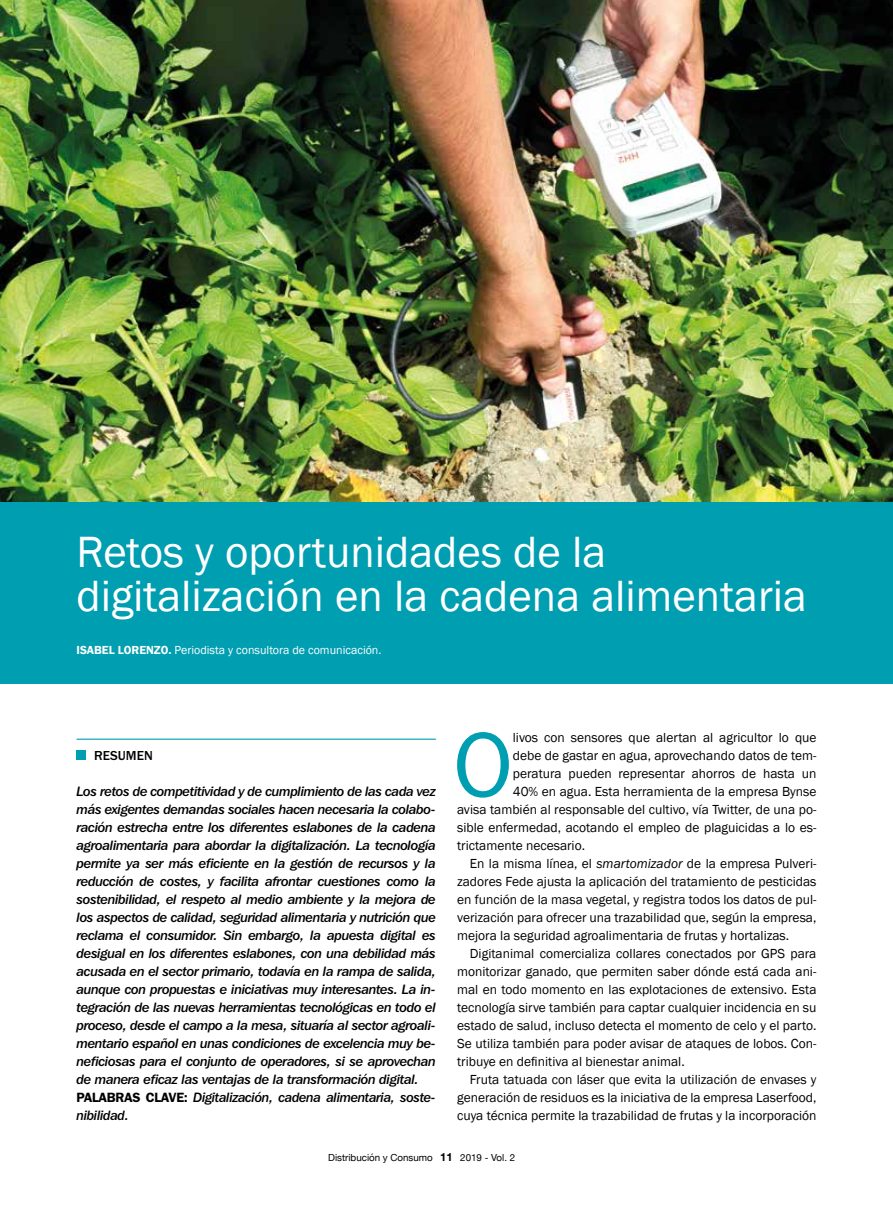
<style>
.page{position:relative;width:893px;height:1212px;background:#fff}
.page>*{position:absolute;margin:0;border:0;box-sizing:border-box;transform-origin:0 0}
.t1{font:94.5px "Franklin Gothic";color:#009eb1}
.t2{font:45px/43.5px "Franklin Gothic";color:#fff}
.t3{font:13.5px "Franklin Gothic";color:#000}
.t4{font:13.5px/18px "Franklin Gothic IT Cby BT Med Ital";letter-spacing:-.025em;color:#000}
.t5{font:500 13.5px "Franklin Gothic LT";color:#000}
.t6{font:12px "Franklin Gothic";color:#fff}
.t7{font:9.75px "Helvetica Neue";color:#000}
.s1{font-weight:600}
.s2{font-style:italic}
.s3{font-weight:700;font-size:11.25px}
.s4{font-family:"Franklin Gothic LT";font-weight:600}
</style>
<div class="page">
<img style="left:0;top:0;width:893px;height:502px">
<hr style="left:77px;top:739px;width:359px;height:1px;background:#009eb1">
<div style="left:77px;top:751px;width:9px;height:9px;background:#009eb1"></div>
<div style="left:0;top:502px;width:893px;height:181px;background:#009eb1"></div>
<h2 class="t2" style="left:77px;top:532px;width:732px">Retos y oportunidades de la digitalización en la cadena alimentaria</h2>
<p class="t6" style="left:77px;top:643px;width:306px"><span class="s1">ISABEL LORENZO.</span> Periodista y consultora de comunicación.</p>
<h1 class="t1" style="left:453px;top:706px;width:61px">O</h1>
<p class="t3" style="left:513px;top:729px;width:305px">livos con sensores que alertan al agricultor lo que</p>
<p class="t5" style="left:94px;top:748px;width:60px">RESUMEN</p>
<p class="t3" style="left:513px;top:747px;width:305px">debe de gastar en agua, aprovechando datos de tem-</p>
<p class="t3" style="left:513px;top:765px;width:305px">peratura pueden representar ahorros de hasta un</p>
<p class="t3" style="left:513px;top:783px;width:305px">40% en agua. Esta herramienta de la empresa Bynse</p>
<p class="t3" style="left:457px;top:801px;width:361px">avisa también al responsable del cultivo, vía Twitter, de una po-</p>
<p class="t3" style="left:457px;top:819px;width:361px">sible enfermedad, acotando el empleo de plaguicidas a lo es-</p>
<p class="t3" style="left:457px;top:837px;width:129px">trictamente necesario.</p>
<p class="t3" style="left:470px;top:855px;width:348px">En la misma línea, el <span class="s2">smartomizador</span> de la empresa Pulveri-</p>
<p class="t3" style="left:457px;top:873px;width:361px">zadores Fede ajusta la aplicación del tratamiento de pesticidas</p>
<p class="t3" style="left:457px;top:891px;width:361px">en función de la masa vegetal, y registra todos los datos de pul-</p>
<p class="t3" style="left:457px;top:909px;width:361px">verización para ofrecer una trazabilidad que, según la empresa,</p>
<p class="t3" style="left:457px;top:927px;width:334px">mejora la seguridad agroalimentaria de frutas y hortalizas.</p>
<p class="t3" style="left:470px;top:945px;width:348px">Digitanimal comercializa collares conectados por GPS para</p>
<p class="t3" style="left:457px;top:963px;width:361px">monitorizar ganado, que permiten saber dónde está cada ani-</p>
<p class="t3" style="left:457px;top:981px;width:361px">mal en todo momento en las explotaciones de extensivo. Esta</p>
<p class="t3" style="left:457px;top:999px;width:361px">tecnología sirve también para captar cualquier incidencia en su</p>
<p class="t3" style="left:457px;top:1017px;width:361px">estado de salud, incluso detecta el momento de celo y el parto.</p>
<p class="t3" style="left:457px;top:1035px;width:361px">Se utiliza también para poder avisar de ataques de lobos. Con-</p>
<p class="t3" style="left:457px;top:1053px;width:229px">tribuye en definitiva al bienestar animal.</p>
<p class="t3" style="left:470px;top:1071px;width:348px">Fruta tatuada con láser que evita la utilización de envases y</p>
<p class="t3" style="left:457px;top:1089px;width:361px">generación de residuos es la iniciativa de la empresa Laserfood,</p>
<p class="t3" style="left:457px;top:1107px;width:361px">cuya técnica permite la trazabilidad de frutas y la incorporación</p>
<p class="t7" style="left:328px;top:1150px;width:188px">Distribución y Consumo <span class="s3">11</span> 2019 - Vol. 2</p>
<p class="t4" style="left:77px;top:782px;width:361px">Los retos de competitividad y de cumplimiento de las cada vez más exigentes demandas sociales hacen necesaria la colabo&shy;ración estrecha entre los diferentes eslabones de la cadena agroalimentaria para abordar la digitalización. La tecnología permite ya ser más eficiente en la gestión de recursos y la reducción de costes, y facilita afrontar cuestiones como la sostenibilidad, el respeto al medio ambiente y la mejora de los aspectos de calidad, seguridad alimentaria y nutrición que reclama el consumidor. Sin embargo, la apuesta digital es desigual en los diferentes eslabones, con una debilidad más acusada en el sector primario, todavía en la rampa de salida, aunque con propuestas e iniciativas muy interesantes. La in&shy;tegración de las nuevas herramientas tecnológicas en todo el proceso, desde el campo a la mesa, situaría al sector agroali&shy;mentario español en unas condiciones de excelencia muy be&shy;neficiosas para el conjunto de operadores, si se aprovechan de manera eficaz las ventajas de la transformación digital.<br><span class="s4">PALABRAS CLAVE:</span> Digitalización, cadena alimentaria, soste&shy;nibilidad.</p>
</div>
